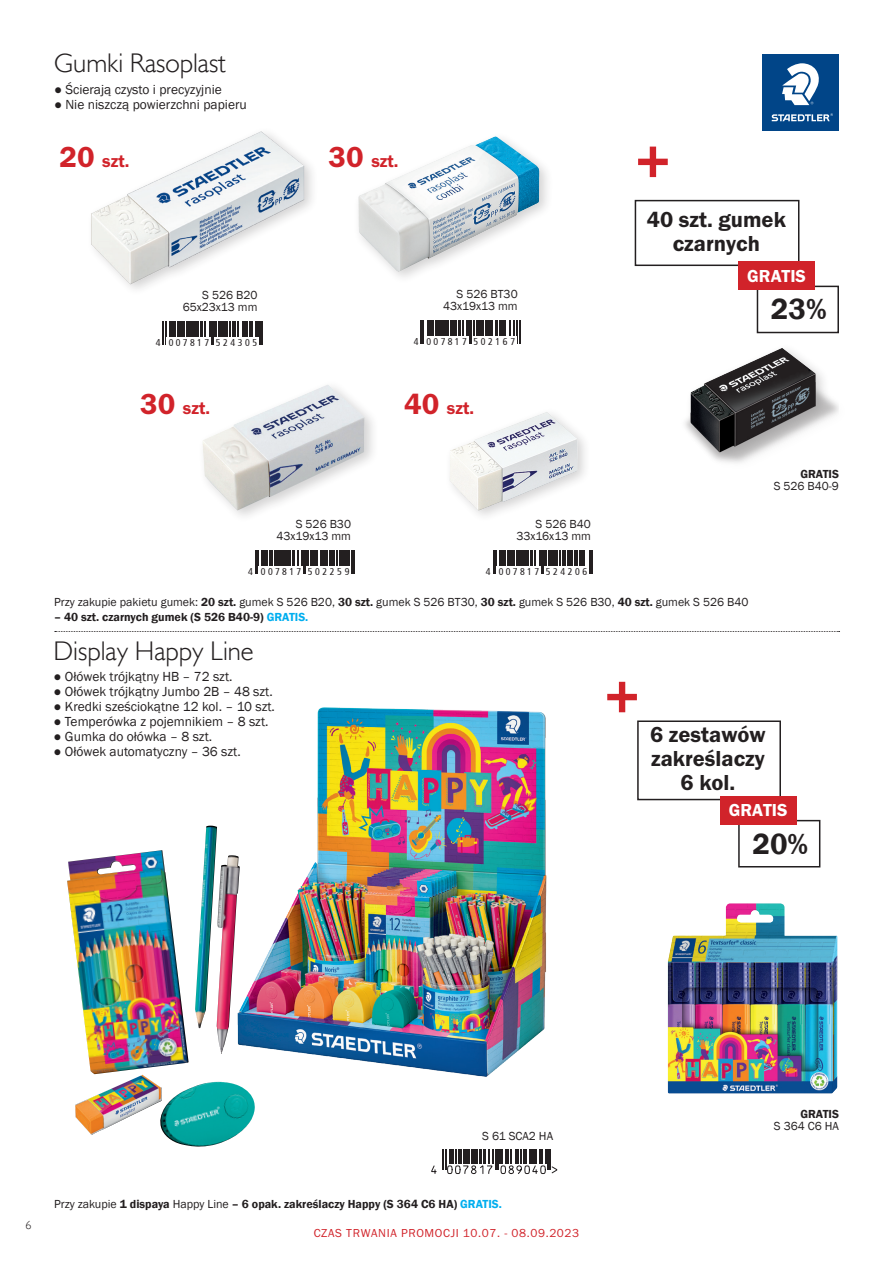
<style>
.page{position:relative;width:893px;height:1263px;background:#fff}
.page>*{position:absolute;margin:0;border:0;box-sizing:border-box;transform-origin:0 0}
.CENA{font:60px "Franklin Gothic URW Dem";color:#d1232a}
.t1{font:600 30px "Franklin Gothic";color:#231f20}
.tytuly_modulow{font:27px "Humanst 521 Lt EU";color:#231f20}
.CENA-2{font:22.5px/24px "Franklin Gothic URW Dem";color:#231f20;text-align:center}
.CENA-3{font:18px "Franklin Gothic URW Dem";color:#d1232a}
.CENA_MALA{font:18px "Franklin Gothic URW Dem";color:#fff}
.txt_1{font:13.5px "Franklin Gothic";color:#231f20}
.txt_OK_OK{font:600 12px "Franklin Gothic";color:#231f20}
.txt_OK_OK-2{font:12px "Franklin Gothic";color:#231f20}
.dane{font:12px "Franklin Gothic";color:#231f20}
.t2{font:12px "Franklin Gothic URW Boo";letter-spacing:.05em;color:#d1232a}
.kod_produktu{font:12px "Franklin Gothic";color:#231f20}
.kod_produktu-2{font:600 12px "Franklin Gothic";color:#231f20}
.t3{font:12px "Humanst 521 Lt EU";color:#231f20}
.t4{font:condensed 9.9px "Frutiger";letter-spacing:.25em;color:#231f20}
.s1{font-size:30px}
.s2{font-weight:600}
.s3{color:#00aeef}
.s4{font-weight:400}
</style>
<div class="page">
<div style="left:762px;top:54px;width:77px;height:77px;background:#014588"></div>
<svg style="left:782px;top:63px;width:37px;height:42px"></svg>
<svg style="left:772px;top:113px;width:61px;height:8px"></svg>
<svg style="left:55px;top:631px;width:785px;height:1px"></svg>
<div style="left:353px;top:131px;width:200px;height:154px;background:#231f20;opacity:.2"></div>
<img style="left:358px;top:137px;width:181px;height:135px">
<img style="left:685px;top:348px;width:153px;height:115px">
<div style="left:197px;top:379px;width:182px;height:145px;background:#231f20;opacity:.2"></div>
<img style="left:202px;top:384px;width:162px;height:126px">
<img style="left:449px;top:412px;width:136px;height:104px">
<img style="left:91px;top:131px;width:221px;height:154px">
<svg style="left:163px;top:321px;width:99px;height:23px"></svg>
<div style="left:166px;top:337px;width:45px;height:9px;background:#fff"></div>
<div style="left:215px;top:337px;width:44px;height:9px;background:#fff"></div>
<svg style="left:255px;top:550px;width:97px;height:23px"></svg>
<hr style="left:353px;top:550px;width:2px;height:23px;background:#231f20">
<div style="left:259px;top:566px;width:44px;height:9px;background:#fff"></div>
<div style="left:307px;top:566px;width:44px;height:9px;background:#fff"></div>
<svg style="left:421px;top:320px;width:99px;height:24px"></svg>
<div style="left:424px;top:337px;width:45px;height:8px;background:#fff"></div>
<div style="left:472px;top:337px;width:45px;height:8px;background:#fff"></div>
<svg style="left:493px;top:550px;width:99px;height:23px"></svg>
<div style="left:496px;top:566px;width:45px;height:9px;background:#fff"></div>
<div style="left:545px;top:566px;width:44px;height:9px;background:#fff"></div>
<div style="left:757px;top:286px;width:82px;height:47px;border:2px solid #231f20"></div>
<div style="left:738px;top:820px;width:82px;height:47px;border:2px solid #231f20"></div>
<div style="left:635px;top:200px;width:164px;height:66px;border:2px solid #231f20"></div>
<div style="left:738px;top:261px;width:77px;height:29px;background:#d1232a"></div>
<div style="left:637px;top:720px;width:144px;height:80px;border:2px solid #231f20"></div>
<div style="left:720px;top:796px;width:76px;height:28px;background:#d1232a"></div>
<img style="left:240px;top:707px;width:307px;height:370px">
<svg style="left:431px;top:1149px;width:127px;height:26px"></svg>
<img style="left:67px;top:850px;width:122px;height:224px">
<img style="left:162px;top:1082px;width:93px;height:65px">
<img style="left:75px;top:1075px;width:87px;height:60px">
<img style="left:195px;top:826px;width:22px;height:202px">
<img style="left:217px;top:855px;width:23px;height:199px">
<img style="left:668px;top:903px;width:169px;height:190px">
<p class="tytuly_modulow" style="left:54px;top:47px;width:173px">Gumki Rasoplast</p>
<p class="txt_1" style="left:54px;top:81px;width:169px">● Ścierają czysto i precyzyjnie</p>
<p class="txt_1" style="left:54px;top:96px;width:194px">● Nie niszczą powierzchni papieru</p>
<p class="CENA-3" style="left:59px;top:150px;width:71px"><span class="s1">20</span> szt.</p>
<p class="CENA-3" style="left:329px;top:150px;width:71px"><span class="s1">30</span> szt.</p>
<p class="dane" style="left:202px;top:288px;width:57px">S 526 B20</p>
<p class="dane" style="left:183px;top:300px;width:76px">65x23x13 mm</p>
<p class="t4" style="left:156px;top:336px;width:103px">4 007817 524305</p>
<p class="dane" style="left:457px;top:286px;width:63px">S 526 BT30</p>
<p class="dane" style="left:443px;top:298px;width:76px">43x19x13 mm</p>
<p class="t4" style="left:414px;top:336px;width:103px">4 007817 502167</p>
<p class="CENA-3" style="left:140px;top:397px;width:71px"><span class="s1">30</span> szt.</p>
<p class="CENA-3" style="left:404px;top:397px;width:71px"><span class="s1">40</span> szt.</p>
<p class="dane" style="left:296px;top:517px;width:57px">S 526 B30</p>
<p class="dane" style="left:276px;top:529px;width:76px">43x19x13 mm</p>
<p class="t4" style="left:248px;top:566px;width:103px">4 007817 502259</p>
<p class="dane" style="left:536px;top:517px;width:57px">S 526 B40</p>
<p class="dane" style="left:516px;top:529px;width:76px">33x16x13 mm</p>
<p class="t4" style="left:486px;top:566px;width:103px">4 007817 524206</p>
<p class="CENA" style="left:635px;top:125px;width:37px">+</p>
<p class="CENA-2" style="left:647px;top:207px;width:141px">40 szt. gumek czarnych</p>
<p class="CENA_MALA" style="left:747px;top:265px;width:60px">GRATIS</p>
<p class="t1" style="left:771px;top:291px;width:57px">23%</p>
<p class="kod_produktu-2" style="left:800px;top:466px;width:40px">GRATIS</p>
<p class="kod_produktu" style="left:774px;top:478px;width:67px">S 526 B40-9</p>
<p class="txt_OK_OK-2" style="left:54px;top:595px;width:696px">Przy zakupie pakietu gumek: <span class="s2">20 szt.</span> gumek S 526 B20, <span class="s2">30 szt.</span> gumek S 526 BT30, <span class="s2">30 szt.</span> gumek S 526 B30, <span class="s2">40 szt.</span> gumek S 526 B40</p>
<p class="txt_OK_OK" style="left:54px;top:610px;width:256px">– 40 szt. czarnych gumek (S 526 B40-9) <span class="s3">GRATIS.</span></p>
<p class="tytuly_modulow" style="left:54px;top:634px;width:202px">Display Happy Line</p>
<p class="txt_1" style="left:54px;top:668px;width:180px">● Ołówek trójkątny HB – 72 szt.</p>
<p class="txt_1" style="left:54px;top:683px;width:221px">● Ołówek trójkątny Jumbo 2B – 48 szt.</p>
<p class="txt_1" style="left:54px;top:698px;width:223px">● Kredki sześciokątne 12 kol. – 10 szt.</p>
<p class="txt_1" style="left:54px;top:713px;width:216px">● Temperówka z pojemnikiem – 8 szt.</p>
<p class="txt_1" style="left:54px;top:728px;width:160px">● Gumka do ołówka – 8 szt.</p>
<p class="txt_1" style="left:54px;top:743px;width:189px">● Ołówek automatyczny – 36 szt.</p>
<p class="CENA" style="left:604px;top:660px;width:37px">+</p>
<p class="CENA-2" style="left:650px;top:722px;width:117px">6 zestawów</p>
<p class="CENA-2" style="left:651px;top:746px;width:115px">zakreślaczy<br>6 kol.</p>
<p class="CENA_MALA" style="left:729px;top:799px;width:60px">GRATIS</p>
<p class="t1" style="left:752px;top:825px;width:57px">20%</p>
<p class="t3" style="left:26px;top:1217px;width:8px">6</p>
<p class="dane" style="left:482px;top:1129px;width:72px">S 61 SCA2 HA</p>
<p class="txt_OK_OK" style="left:54px;top:1197px;width:449px"><span class="s4">Przy zakupie</span> 1 dispaya <span class="s4">Happy Line</span> – 6 opak. zakreślaczy Happy (S 364 C6 HA) <span class="s3">GRATIS.</span></p>
<p class="t2" style="left:314px;top:1226px;width:267px">CZAS TRWANIA PROMOCJI 10.07. - 08.09.2023</p>
<p class="kod_produktu-2" style="left:800px;top:1107px;width:40px">GRATIS</p>
<p class="kod_produktu" style="left:774px;top:1119px;width:67px">S 364 C6 HA</p>
</div>
